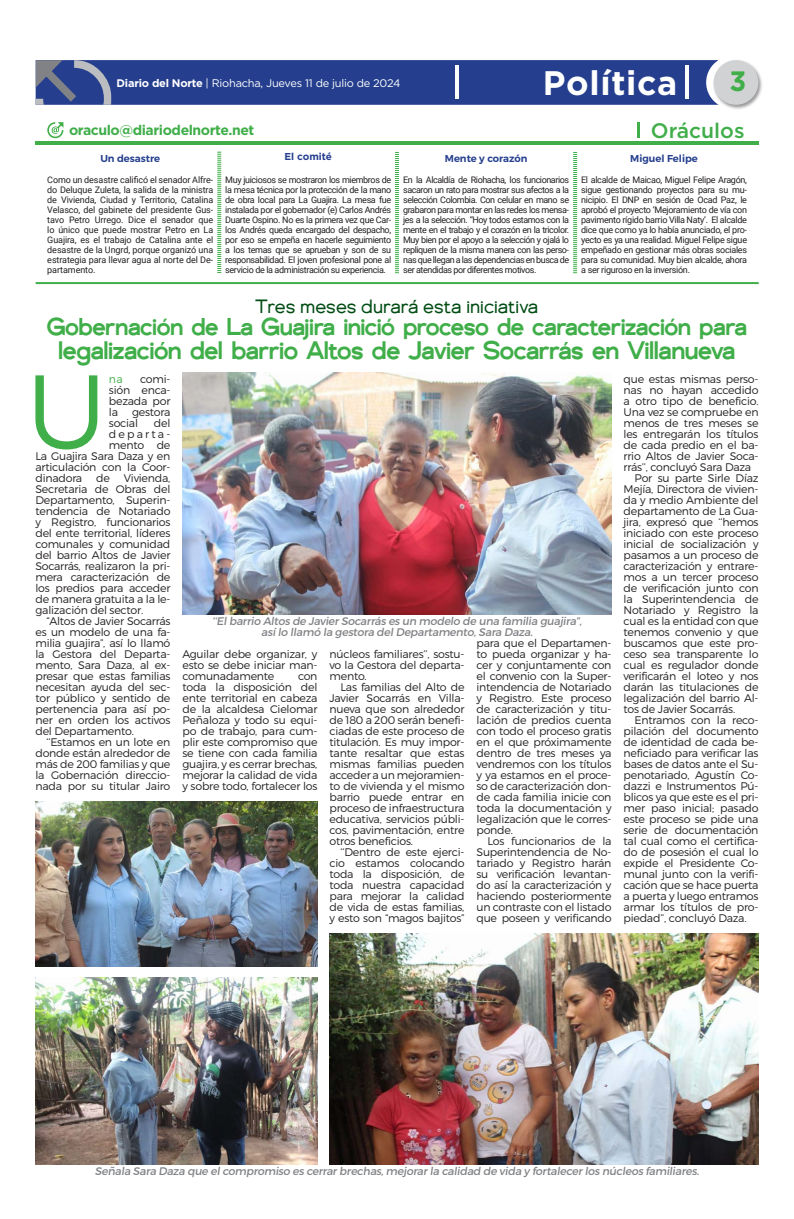
<style>
.page{position:relative;width:794px;height:1219px;background:#fff}
.page>*{position:absolute;margin:0;border:0;box-sizing:border-box;transform-origin:0 0}
.Capitular{font:105.3px "Trueno Lt";color:#40ae49}
.Capitular-2{font:700 34px "Gotham";letter-spacing:.02em;color:#fff}
.Capitular-3{font:700 28px "Gotham";color:#40ae49}
.Título_medio_34pt{font:500 25px "Genova";letter-spacing:-.02em;color:#40ae49}
.Título_medio_34pt-2{font:500 24px "Genova";letter-spacing:-.02em;color:#40ae49}
.t1{font:500 21px "Gotham";color:#40ae49}
.Antetitulo{font:19px "Genova";color:#004c13}
.Texto{font:700 14px "Gotham";letter-spacing:-.03em;color:#40ae49}
.Texto-2{font:11px/11px "Trueno Lt";letter-spacing:-.02em;color:#231f20;text-align:justify}
.Capitular-4{font:11px/11px "Trueno Lt";letter-spacing:-.02em;color:#231f20;text-align:justify}
.Pié_de_foto{font:11px/11px "Trueno Rg It";letter-spacing:-.02em;color:#808285;text-align:center}
.Texto-3{font:11px "Gotham";letter-spacing:-.02em;color:#fff}
.Capitular-5{font:11px "Trueno Lt";letter-spacing:.195em;color:#231f20}
.Capitular-6{font:11px "Trueno Lt";color:#40ae49}
.Titulo_Balcones{font:10px "Trueno S Bd";color:#253f8e}
.Titulo_Balcones-2{font:700 10px "Gotham";color:#253f8e}
.Texto_Balcones{font:9px/10px "Roboto";letter-spacing:-.04em;color:#231f20;text-align:justify}
.s1{font-weight:700}
</style>
<div class="page">
<svg style="left:36px;top:60px;width:676px;height:45px;background:#2c4590"></svg>
<div style="left:712px;top:59px;width:51px;height:51px;background:#231f20;opacity:.45"></div>
<div style="left:713px;top:60px;width:45px;height:45px;background:#d1d2d4;border-radius:50%"></div>
<hr style="left:685px;top:66px;width:3px;height:33px;background:#fff">
<hr style="left:456px;top:66px;width:3px;height:33px;background:#fff">
<svg style="left:217px;top:152px;width:4px;height:121px"></svg>
<svg style="left:395px;top:152px;width:4px;height:121px"></svg>
<svg style="left:573px;top:152px;width:4px;height:121px"></svg>
<hr style="left:36px;top:282px;width:722px;height:2px;background:#40ae49">
<hr style="left:36px;top:141px;width:722px;height:4px;background:#40ae49">
<svg style="left:47px;top:122px;width:16px;height:16px"></svg>
<hr style="left:637px;top:122px;width:3px;height:16px;background:#40ae49">
<img style="left:182px;top:372px;width:429px;height:243px">
<img style="left:35px;top:801px;width:282px;height:165px">
<img style="left:35px;top:977px;width:282px;height:187px">
<img style="left:329px;top:933px;width:429px;height:232px">
<p class="Capitular-2" style="left:543px;top:61px;width:136px">Política</p>
<p class="Texto-3" style="left:117px;top:76px;width:285px"><span class="s1">Diario del Norte</span> | Riohacha, Jueves 11 de julio de 2024</p>
<p class="Capitular-3" style="left:729px;top:62px;width:18px">3</p>
<p class="Texto" style="left:69px;top:121px;width:187px">oraculo@diariodelnorte.net</p>
<p class="t1" style="left:651px;top:117px;width:95px">Oráculos</p>
<p class="Titulo_Balcones" style="left:100px;top:152px;width:61px">Un desastre</p>
<p class="Titulo_Balcones-2" style="left:284px;top:150px;width:49px">El comité</p>
<p class="Titulo_Balcones" style="left:445px;top:152px;width:84px">Mente y corazón</p>
<p class="Titulo_Balcones" style="left:630px;top:152px;width:69px">Miguel Felipe</p>
<p class="Texto_Balcones" style="left:47px;top:174px;width:167px">Como un desastre calificó el senador Alfre&shy;do Deluque Zuleta, la salida de la ministra de Vivienda, Ciudad y Territorio, Catalina Velasco, del gabinete del presidente Gus&shy;tavo Petro Urrego. Dice el senador que lo único que puede mostrar Petro en La Guajira, es el trabajo de Catalina ante el desastre de la Ungrd, porque organizó una estrategia para llevar agua al norte del De&shy;partamento.</p>
<p class="Texto_Balcones" style="left:403px;top:174px;width:167px">En la Alcaldía de Riohacha, los funcionarios sacaron un rato para mostrar sus afectos a la selección Colombia. Con celular en mano se grabaron para montar en las redes los mensa&shy;jes a la selección. “Hoy todos estamos con la mente en el trabajo y el corazón en la tricolor.<br>Muy bien por el apoyo a la selección y ojalá lo repliquen de la misma manera con las perso&shy;nas que llegan a las dependencias en busca de ser atendidas por diferentes motivos.</p>
<p class="Texto_Balcones" style="left:225px;top:174px;width:167px">Muy juiciosos se mostraron los miembros de la mesa técnica por la protección de la mano de obra local para La Guajira. La mesa fue instalada por el gobernador (e) Carlos Andrés Duarte Ospino. No es la primera vez que Car&shy;los Andrés queda encargado del despacho, por eso se empeña en hacerle seguimiento a los temas que se aprueban y son de su responsabilidad. El joven profesional pone al servicio de la administración su experiencia.</p>
<p class="Texto_Balcones" style="left:581px;top:174px;width:167px">El alcalde de Maicao, Miguel Felipe Aragón, sigue gestionando proyectos para su mu&shy;nicipio. El DNP en sesión de Ocad Paz, le aprobó el proyecto ‘Mejoramiento de vía con pavimento rígido barrio Villa Naty’. El alcalde dice que como ya lo había anunciado, el pro&shy;yecto es ya una realidad. Miguel Felipe sigue empeñado en gestionar más obras sociales para su comunidad. Muy bien alcalde, ahora a ser riguroso en la inversión.</p>
<p class="Antetitulo" style="left:255px;top:295px;width:284px">Tres meses durará esta iniciativa</p>
<p class="Título_medio_34pt-2" style="left:47px;top:312px;width:702px">Gobernación de La Guajira inició proceso de caracterización para</p>
<p class="Título_medio_34pt" style="left:58px;top:335px;width:679px">legalización del barrio Altos de Javier Socarrás en Villanueva</p>
<p class="Capitular-4" style="left:109px;top:373px;width:63px;text-indent:31px">comi&shy;sión enca&shy;bezada por la</p>
<p class="Capitular" style="left:26px;top:347px;width:82px">U</p>
<p class="Capitular-6" style="left:109px;top:372px;width:15px">na</p>
<p class="Capitular-4" style="left:109px;top:406px;width:63px;text-indent:23px">gestora social</p>
<p class="Capitular-4" style="left:154px;top:417px;width:18px">del</p>
<p class="Capitular-5" style="left:109px;top:427px;width:63px">departa-</p>
<p class="Capitular-4" style="left:109px;top:439px;width:63px">mento de</p>
<p class="Capitular-4" style="left:35px;top:450px;width:136px">La Guajira Sara Daza y en</p>
<p class="Capitular-4" style="left:35px;top:461px;width:136px">articulación con la Coor-</p>
<p class="Capitular-4" style="left:35px;top:472px;width:48px">dinadora</p>
<p class="Capitular-4" style="left:96px;top:472px;width:15px">de</p>
<p class="Capitular-4" style="left:35px;top:472px;width:136px;text-indent:88px">Vivienda, Secretaria de Obras del Departamento, Superin&shy;tendencia de Notariado y Registro, funcionarios del ente territorial, líderes comunales y comunidad del barrio Altos de Javier Socarrás, realizaron la pri&shy;mera caracterización de los predios para acceder de manera gratuita a la le&shy;galización del sector.</p>
<p class="Texto-2" style="left:35px;top:615px;width:136px;text-indent:11px">“Altos de Javier Socarrás es un modelo de una fa&shy;milia guajira”, así lo llamó la Gestora del Departa&shy;mento, Sara Daza, al ex&shy;presar que estas familias necesitan ayuda del sec&shy;tor público y sentido de pertenencia para así po&shy;ner en orden los activos del Departamento.</p>
<p class="Texto-2" style="left:35px;top:736px;width:136px;text-indent:11px">‘‘Estamos en un lote en donde están alrededor de más de 200 familias y que la Gobernación direccio&shy;nada por su titular Jairo</p>
<p class="Pié_de_foto" style="left:212px;top:616px;width:371px">‘‘El barrio Altos de Javier Socarrás es un modelo de una familia guajira”, así lo llamó la gestora del Departamento, Sara Daza.</p>
<p class="Texto-2" style="left:476px;top:637px;width:136px">para que el Departamen&shy;to pueda organizar y ha&shy;cer y conjuntamente con el convenio con la Super&shy;intendencia de Notariado y Registro. Este proceso de caracterización y titu&shy;lación de predios cuenta con todo el proceso gratis en el que próximamente dentro de tres meses ya vendremos con los títulos y ya estamos en el proce&shy;so de caracterización don&shy;de cada familia inicie con toda la documentación y legalización que le corres&shy;ponde.</p>
<p class="Texto-2" style="left:476px;top:835px;width:136px;text-indent:11px">Los funcionarios de la Superintendencia de No&shy;tariado y Registro harán su verificación levantan&shy;do así la caracterización y haciendo posteriormente un contraste con el listado que poseen y verificando</p>
<p class="Texto-2" style="left:329px;top:648px;width:136px">núcleos familiares’’, sostu&shy;vo la Gestora del departa&shy;mento.</p>
<p class="Texto-2" style="left:329px;top:681px;width:136px;text-indent:11px">Las familias del Alto de Javier Socarrás en Villa&shy;nueva que son alrededor de 180 a 200 serán benefi&shy;ciadas de este proceso de titulación. Es muy impor&shy;tante resaltar que estas mismas familias pueden acceder a un mejoramien&shy;to de vivienda y el mismo barrio puede entrar en proceso de infraestructura educativa, servicios públi&shy;cos, pavimentación, entre otros beneficios.</p>
<p class="Texto-2" style="left:329px;top:846px;width:136px;text-indent:11px">‘‘Dentro de este ejerci&shy;cio estamos colocando toda la disposición, de toda nuestra capacidad para mejorar la calidad de vida de estas familias, y esto son “magos bajitos”</p>
<p class="Texto-2" style="left:182px;top:648px;width:136px">Aguilar debe organizar, y esto se debe iniciar man&shy;comunadamente</p>
<p class="Texto-2" style="left:182px;top:670px;width:136px;text-indent:116px">con toda la disposición del ente territorial en cabeza de la alcaldesa Cielomar Peñaloza y todo su equi&shy;po de trabajo, para cum&shy;plir este compromiso que se tiene con cada familia guajira, y es cerrar brechas, mejorar la calidad de vida y sobre todo, fortalecer los</p>
<p class="Texto-2" style="left:623px;top:373px;width:136px">que estas mismas perso&shy;nas no hayan accedido a otro tipo de beneficio.<br>Una vez se compruebe en menos de tres meses se les entregarán los títulos de cada predio en el ba&shy;rrio Altos de Javier Soca&shy;rrás’’, concluyó Sara Daza</p>
<p class="Texto-2" style="left:623px;top:472px;width:136px;text-indent:11px">Por su parte Sirle Díaz Mejía, Directora de vivien&shy;da y medio Ambiente del departamento de La Gua&shy;jira, expresó que ‘‘hemos iniciado con este proceso inicial de socialización y pasamos a un proceso de caracterización y entrare&shy;mos a un tercer proceso de verificación junto con la Superintendencia de Notariado y Registro la cual es la entidad con que tenemos convenio y que buscamos que este pro&shy;ceso sea transparente lo cual es regulador donde verificarán el loteo y nos darán las titulaciones de legalización del barrio Al&shy;tos de Javier Socarrás.</p>
<p class="Texto-2" style="left:623px;top:714px;width:136px;text-indent:11px">Entramos con la reco&shy;pilación del documento de identidad de cada be&shy;neficiado para verificar las bases de datos ante el Su&shy;penotariado, Agustín Co&shy;dazzi e Instrumentos Pú&shy;blicos ya que este es el pri&shy;mer paso inicial; pasado este proceso se pide una serie de documentación tal cual como el certifica&shy;do de posesión el cual lo expide el Presidente Co&shy;munal junto con la verifi&shy;cación que se hace puerta a puerta y luego entramos armar los títulos de pro&shy;piedad’’, concluyó Daza.</p>
<p class="Pié_de_foto" style="left:95px;top:1166px;width:605px">Señala Sara Daza que el compromiso es cerrar brechas, mejorar la calidad de vida y fortalecer los núcleos familiares.</p>
</div>
